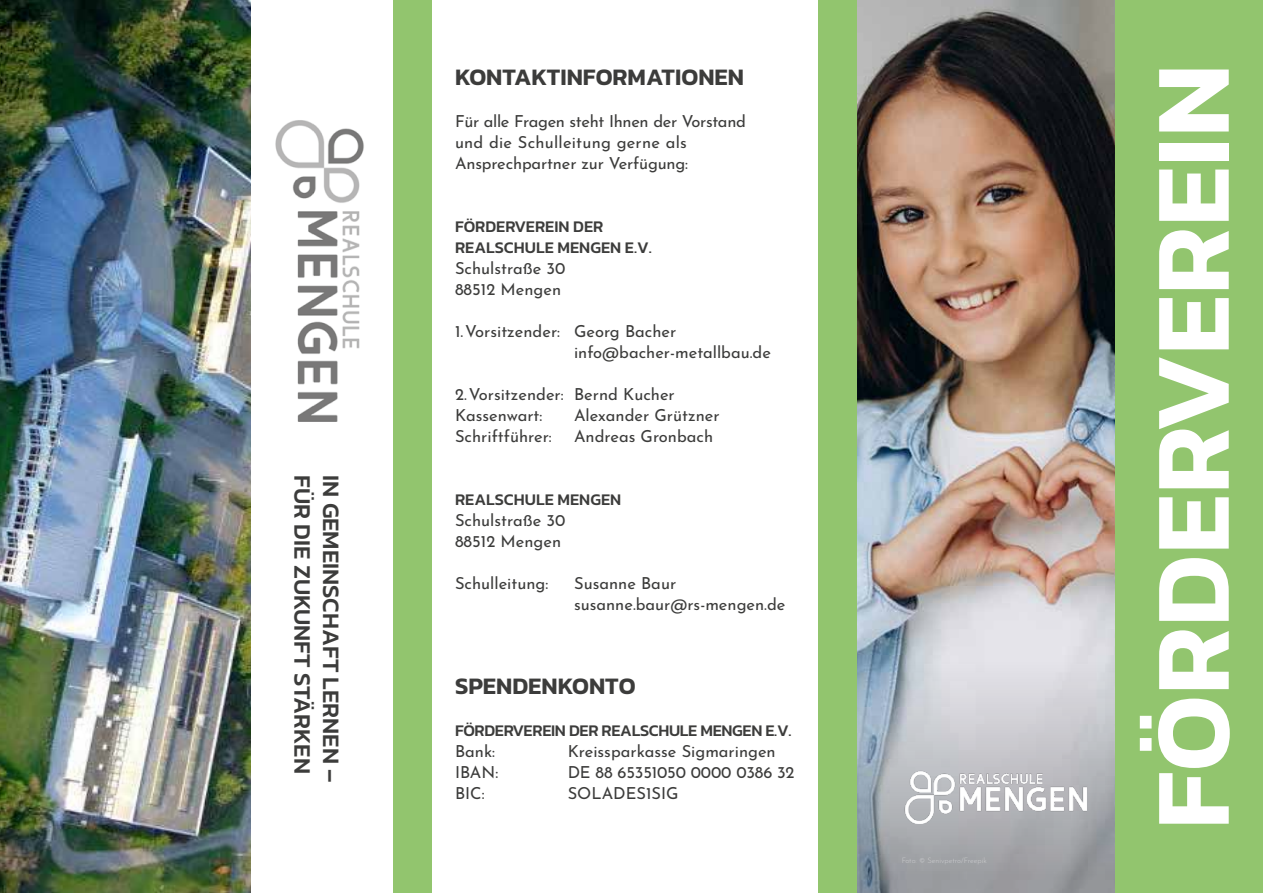
<style>
.page{position:relative;width:1263px;height:893px;background:#fff}
.page>*{position:absolute;margin:0;border:0;box-sizing:border-box;transform-origin:0 0}
.t1{font:600 108px "Kanit";letter-spacing:.005em;color:#fff}
.t2{font:500 24px "Kanit";color:#3c3c3b}
.t3{font:600 24px "Kanit";color:#3c3c3b}
.t4{font:16.5px/21px "Josefin Sans";color:#3c3c3b}
.t5{font:500 16.5px/21px "Kanit";color:#3c3c3b}
.t6{font:500 16.5px "Kanit";letter-spacing:-.02em;color:#3c3c3b}
</style>
<div class="page">
<div style="left:1114px;top:0;width:149px;height:893px;background:#92c56e"></div>
<img style="left:857px;top:0;width:257px;height:632px">
<svg style="left:857px;top:632px;width:257px;height:261px;background:#b5b9c0"></svg>
<img style="left:901px;top:769px;width:185px;height:55px">
<img style="left:275px;top:120px;width:89px;height:302px">
<div style="left:393px;top:0;width:39px;height:893px;background:#92c56e"></div>
<div style="left:819px;top:0;width:38px;height:893px;background:#92c56e"></div>
<img style="left:0;top:0;width:251px;height:893px">
<h2 class="t2" style="left:321px;top:475px;width:300px;rotate:90deg">FÜR DIE ZUKUNFT STÄRKEN</h2>
<h2 class="t2" style="left:349px;top:475px;width:309px;rotate:90deg">IN GEMEINSCHAFT LERNEN –</h2>
<h2 class="t3" style="left:455px;top:58px;width:291px">KONTAKTINFORMATIONEN</h2>
<p class="t4" style="left:455px;top:109px;width:292px">Für alle Fragen steht Ihnen der Vorstand und die Schulleitung gerne als<br>Ansprechpartner zur Verfügung:</p>
<p class="t5" style="left:455px;top:215px;width:198px">FÖRDERVEREIN DER<br>REALSCHULE MENGEN E.V.</p>
<p class="t4" style="left:455px;top:256px;width:112px">Schulstraße 30<br>88512 Mengen</p>
<p class="t4" style="left:574px;top:319px;width:198px;text-indent:-119px">1.Vorsitzender: Georg Bacher info@bacher-metallbau.de</p>
<p class="t4" style="left:455px;top:382px;width:221px">2.Vorsitzender: Bernd Kucher<br>Kassenwart:</p>
<p class="t4" style="left:574px;top:403px;width:147px">Alexander Grützner</p>
<p class="t4" style="left:455px;top:424px;width:98px">Schriftführer:</p>
<p class="t4" style="left:574px;top:424px;width:141px">Andreas Gronbach</p>
<p class="t5" style="left:455px;top:488px;width:168px">REALSCHULE MENGEN</p>
<p class="t4" style="left:455px;top:508px;width:112px">Schulstraße 30<br>88512 Mengen</p>
<p class="t4" style="left:455px;top:571px;width:95px">Schulleitung:</p>
<p class="t4" style="left:574px;top:571px;width:213px">Susanne Baur susanne.baur@rs-mengen.de</p>
<h2 class="t3" style="left:455px;top:667px;width:182px">SPENDENKONTO</h2>
<p class="t6" style="left:455px;top:718px;width:338px">FÖRDERVEREIN DER REALSCHULE MENGEN E.V.</p>
<p class="t4" style="left:455px;top:739px;width:42px">Bank:</p>
<p class="t4" style="left:568px;top:739px;width:210px">Kreissparkasse Sigmaringen</p>
<p class="t4" style="left:455px;top:760px;width:45px">IBAN:</p>
<p class="t4" style="left:568px;top:760px;width:228px">DE 88 65351050 0000 0386 32</p>
<p class="t4" style="left:455px;top:781px;width:31px">BIC:</p>
<p class="t4" style="left:568px;top:781px;width:112px">SOLADES1SIG</p>
<h1 class="t1" style="left:1110px;top:829px;width:767px;rotate:-90deg">FÖRDERVEREIN</h1>
</div>
